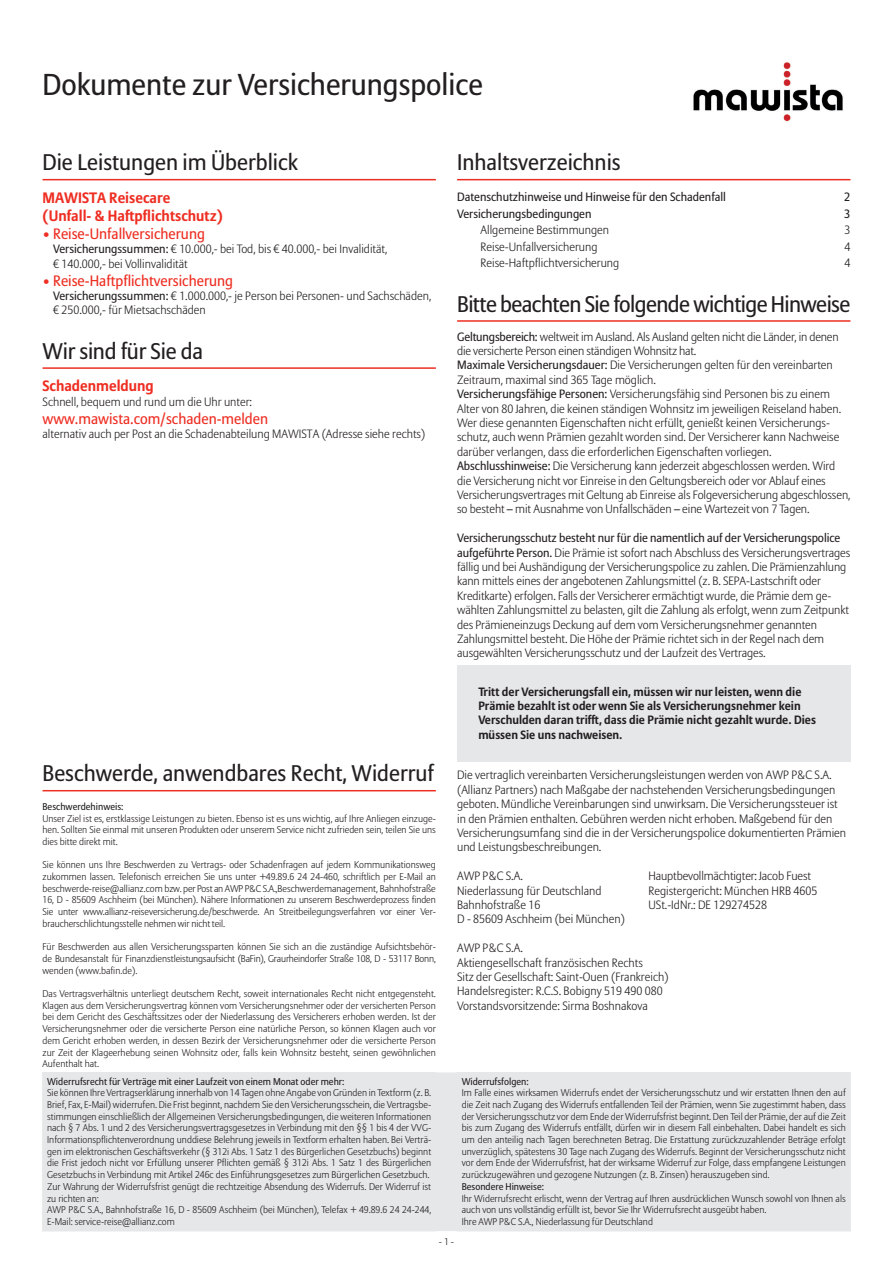
<style>
.page{position:relative;width:893px;height:1263px;background:#fff}
.page>*{position:absolute;margin:0;border:0;box-sizing:border-box;transform-origin:0 0}
.t1{font:30px "Allianz Sans";color:#231f20}
.t2{font:22.5px "Allianz Sans";color:#231f20}
.t3{font:22.5px "Allianz Sans";letter-spacing:-.025em;color:#231f20}
.t4{font:15px "Allianz Sans";color:#ee2e22}
.t5{font:700 15px/18px "Allianz Sans";color:#ee2e22}
.t6{font:300 12px/14.4px "Allianz Sans";color:#231f20}
.t7{font:700 12px/14.4px "Allianz Sans";color:#231f20}
.t8{font:12px "Allianz Sans";color:#231f20}
.t9{font:300 9.75px/11.7px "Allianz Sans";color:#231f20;text-align:justify}
.t10{font:9.75px "Allianz Sans";color:#231f20}
.s1{font-weight:400}
</style>
<div class="page">
<hr style="left:43px;top:179px;width:393px;height:1px;background:#ee2e22">
<hr style="left:43px;top:367px;width:393px;height:2px;background:#ee2e22">
<hr style="left:457px;top:179px;width:393px;height:1px;background:#ee2e22">
<hr style="left:457px;top:320px;width:393px;height:2px;background:#ee2e22">
<div style="left:457px;top:665px;width:393px;height:96px;background:#e6e7e9"></div>
<hr style="left:43px;top:790px;width:393px;height:1px;background:#ee2e22">
<img style="left:693px;top:62px;width:150px;height:60px">
<div style="left:43px;top:1072px;width:807px;height:159px;background:#e6e7e9"></div>
<h1 class="t1" style="left:43px;top:67px;width:442px">Dokumente zur Versicherungspolice</h1>
<h2 class="t2" style="left:43px;top:149px;width:257px">Die Leistungen im Überblick</h2>
<h3 class="t5" style="left:43px;top:188px;width:182px">MAWISTA Reisecare<br>(Unfall- &amp; Haftpflichtschutz)</h3>
<h3 class="t4" style="left:43px;top:224px;width:164px">• Reise-Unfallversicherung</h3>
<p class="t6" style="left:53px;top:242px;width:336px"><span class="s1">Versicherungssummen:</span> € 10.000,- bei Tod, bis € 40.000,- bei Invalidität, € 140.000,- bei Vollinvalidität</p>
<h3 class="t4" style="left:43px;top:271px;width:192px">• Reise-Haftpflichtversicherung</h3>
<p class="t6" style="left:53px;top:288px;width:380px"><span class="s1">Versicherungssummen:</span> € 1.000.000,- je Person bei Personen- und Sachschäden, € 250.000,- für Mietsachschäden</p>
<h2 class="t2" style="left:43px;top:337px;width:162px">Wir sind für Sie da</h2>
<h3 class="t5" style="left:43px;top:377px;width:113px">Schadenmeldung</h3>
<p class="t6" style="left:43px;top:394px;width:211px">Schnell, bequem und rund um die Uhr unter:</p>
<h3 class="t4" style="left:43px;top:409px;width:227px">www.mawista.com/schaden-melden</h3>
<p class="t6" style="left:43px;top:426px;width:384px">alternativ auch per Post an die Schadenabteilung MAWISTA (Adresse siehe rechts)</p>
<h2 class="t2" style="left:43px;top:760px;width:393px">Beschwerde, anwendbares Recht, Widerruf</h2>
<p class="t10" style="left:43px;top:800px;width:83px">Beschwerdehinweis:</p>
<p class="t9" style="left:43px;top:812px;width:395px">Unser Ziel ist es, erstklassige Leistungen zu bieten. Ebenso ist es uns wichtig, auf Ihre Anliegen einzuge&shy;hen. Sollten Sie einmal mit unseren Produkten oder unserem Service nicht zufrieden sein, teilen Sie uns dies bitte direkt mit.</p>
<p class="t9" style="left:43px;top:859px;width:395px">Sie können uns Ihre Beschwerden zu Vertrags- oder Schadenfragen auf jedem Kommunikationsweg zukommen lassen. Telefonisch erreichen Sie uns unter +49.89.6 24 24-460, schriftlich per E-Mail an beschwerde-reise@allianz.com bzw. per Post an AWP P&amp;C S.A.,Beschwerdemanagement, Bahnhofstraße 16, D - 85609 Aschheim (bei München). Nähere Informationen zu unserem Beschwerdeprozess finden Sie unter www.allianz-reiseversicherung.de/beschwerde. An Streitbeilegungsverfahren vor einer Ver&shy;braucherschlichtungsstelle nehmen wir nicht teil.</p>
<p class="t9" style="left:43px;top:941px;width:395px">Für Beschwerden aus allen Versicherungssparten können Sie sich an die zuständige Aufsichtsbehör&shy;de Bundesanstalt für Finanzdienstleistungsaufsicht (BaFin), Graurheindorfer Straße 108, D - 53117 Bonn, wenden (www.bafin.de).</p>
<p class="t9" style="left:43px;top:988px;width:395px">Das Vertragsverhältnis unterliegt deutschem Recht, soweit internationales Recht nicht entgegensteht.<br>Klagen aus dem Versicherungsvertrag können vom Versicherungsnehmer oder der versicherten Person bei dem Gericht des Geschäftssitzes oder der Niederlassung des Versicherers erhoben werden. Ist der Versicherungsnehmer oder die versicherte Person eine natürliche Person, so können Klagen auch vor dem Gericht erhoben werden, in dessen Bezirk der Versicherungsnehmer oder die versicherte Person zur Zeit der Klageerhebung seinen Wohnsitz oder, falls kein Wohnsitz besteht, seinen gewöhnlichen Aufenthalt hat.</p>
<p class="t10" style="left:47px;top:1075px;width:299px">Widerrufsrecht für Verträge mit einer Laufzeit von einem Monat oder mehr:</p>
<p class="t9" style="left:47px;top:1087px;width:386px;text-align:left">Sie können Ihre Vertragserklärung innerhalb von 14 Tagen ohne Angabe von Gründen in Textform (z. B.<br>Brief, Fax, E-Mail) widerrufen. Die Frist beginnt, nachdem Sie den Versicherungsschein, die Vertragsbe&shy;stimmungen einschließlich der Allgemeinen Versicherungsbedingungen, die weiteren Informationen nach § 7 Abs. 1 und 2 des Versicherungsvertragsgesetzes in Verbindung mit den §§ 1 bis 4 der VVG-Informationspflichtenverordnung unddiese Belehrung jeweils in Textform erhalten haben. Bei Verträ&shy;gen im elektronischen Geschäftsverkehr (§ 312i Abs. 1 Satz 1 des Bürgerlichen Gesetzbuchs) beginnt die Frist jedoch nicht vor Erfüllung unserer Pflichten gemäß § 312i Abs. 1 Satz 1 des Bürgerlichen Gesetzbuchs in Verbindung mit Artikel 246c des Einführungsgesetzes zum Bürgerlichen Gesetzbuch.<br>Zur Wahrung der Widerrufsfrist genügt die rechtzeitige Absendung des Widerrufs. Der Widerruf ist zu richten an:<br>AWP P&amp;C S.A., Bahnhofstraße 16, D - 85609 Aschheim (bei München), Telefax + 49.89.6 24 24-244, E-Mail: service-reise@allianz.com</p>
<h2 class="t2" style="left:457px;top:149px;width:165px">Inhaltsverzeichnis</h2>
<p class="t8" style="left:457px;top:190px;width:270px">Datenschutzhinweise und Hinweise für den Schadenfall</p>
<p class="t8" style="left:844px;top:190px;width:8px">2</p>
<p class="t8" style="left:457px;top:206px;width:136px">Versicherungsbedingungen</p>
<p class="t8" style="left:844px;top:206px;width:8px">3</p>
<p class="t6" style="left:480px;top:223px;width:130px">Allgemeine Bestimmungen</p>
<p class="t6" style="left:844px;top:223px;width:7px">3</p>
<p class="t6" style="left:480px;top:239px;width:118px">Reise-Unfallversicherung</p>
<p class="t6" style="left:844px;top:239px;width:7px">4</p>
<p class="t6" style="left:480px;top:256px;width:140px">Reise-Haftpflichtversicherung</p>
<p class="t6" style="left:844px;top:256px;width:7px">4</p>
<h2 class="t3" style="left:457px;top:290px;width:395px">Bitte beachten Sie folgende wichtige Hinweise</h2>
<p class="t6" style="left:457px;top:329px;width:395px"><span class="s1">Geltungsbereich:</span> weltweit im Ausland. Als Ausland gelten nicht die Länder, in denen die versicherte Person einen ständigen Wohnsitz hat.<br><span class="s1">Maximale Versicherungsdauer:</span> Die Versicherungen gelten für den vereinbarten Zeitraum, maximal sind 365 Tage möglich.<br><span class="s1">Versicherungsfähige Personen:</span> Versicherungsfähig sind Personen bis zu einem Alter von 80 Jahren, die keinen ständigen Wohnsitz im jeweiligen Reiseland haben.<br>Wer diese genannten Eigenschaften nicht erfüllt, genießt keinen Versicherungs&shy;schutz, auch wenn Prämien gezahlt worden sind. Der Versicherer kann Nachweise darüber verlangen, dass die erforderlichen Eigenschaften vorliegen.<br><span class="s1">Abschlusshinweise:</span> Die Versicherung kann jederzeit abgeschlossen werden. Wird die Versicherung nicht vor Einreise in den Geltungsbereich oder vor Ablauf eines Versicherungsvertrages mit Geltung ab Einreise als Folgeversicherung abgeschlossen, so besteht <span class="s1">–</span> mit Ausnahme von Unfallschäden <span class="s1">–</span> eine Wartezeit von 7 Tagen.</p>
<p class="t6" style="left:457px;top:531px;width:395px"><span class="s1">Versicherungsschutz besteht nur für die namentlich auf der Versicherungspolice aufgeführte Person.</span> Die Prämie ist sofort nach Abschluss des Versicherungsvertrages fällig und bei Aushändigung der Versicherungspolice zu zahlen. Die Prämienzahlung kann mittels eines der angebotenen Zahlungsmittel (z. B. SEPA-Lastschrift oder Kreditkarte) erfolgen. Falls der Versicherer ermächtigt wurde, die Prämie dem ge&shy;wählten Zahlungsmittel zu belasten, gilt die Zahlung als erfolgt, wenn zum Zeitpunkt des Prämieneinzugs Deckung auf dem vom Versicherungsnehmer genannten Zahlungsmittel besteht. Die Höhe der Prämie richtet sich in der Regel nach dem ausgewählten Versicherungsschutz und der Laufzeit des Vertrages.</p>
<p class="t7" style="left:478px;top:684px;width:339px">Tritt der Versicherungsfall ein, müssen wir nur leisten, wenn die Prämie bezahlt ist oder wenn Sie als Versicherungsnehmer kein Verschulden daran trifft, dass die Prämie nicht gezahlt wurde. Dies müssen Sie uns nachweisen.</p>
<p class="t6" style="left:457px;top:768px;width:391px">Die vertraglich vereinbarten Versicherungsleistungen werden von AWP P&amp;C S.A. (Allianz Partners) nach Maßgabe der nachstehenden Versicherungsbedingungen geboten. Mündliche Vereinbarungen sind unwirksam. Die Versicherungssteuer ist in den Prämien enthalten. Gebühren werden nicht erhoben. Maßgebend für den Versicherungsumfang sind die in der Versicherungspolice dokumentierten Prämien und Leistungsbeschreibungen.</p>
<p class="t6" style="left:457px;top:869px;width:67px">AWP P&amp;C S.A.</p>
<p class="t6" style="left:648px;top:869px;width:164px">Hauptbevollmächtigter: Jacob Fuest</p>
<p class="t6" style="left:457px;top:883px;width:146px">Niederlassung für Deutschland</p>
<p class="t6" style="left:648px;top:883px;width:170px">Registergericht: München HRB 4605</p>
<p class="t6" style="left:457px;top:897px;width:85px">Bahnhofstraße 16</p>
<p class="t6" style="left:648px;top:897px;width:120px">USt.-IdNr.: DE 129274528</p>
<p class="t6" style="left:457px;top:912px;width:169px">D - 85609 Aschheim (bei München)</p>
<p class="t6" style="left:457px;top:941px;width:213px">AWP P&amp;C S.A.<br>Aktiengesellschaft französischen Rechts<br>Sitz der Gesellschaft: Saint-Ouen (Frankreich)<br>Handelsregister: R.C.S. Bobigny 519 490 080<br>Vorstandsvorsitzende: Sirma Boshnakova</p>
<p class="t10" style="left:462px;top:1075px;width:68px">Widerrufsfolgen:</p>
<p class="t9" style="left:462px;top:1087px;width:386px">Im Falle eines wirksamen Widerrufs endet der Versicherungsschutz und wir erstatten Ihnen den auf die Zeit nach Zugang des Widerrufs entfallenden Teil der Prämien, wenn Sie zugestimmt haben, dass der Versicherungsschutz vor dem Ende der Widerrufsfrist beginnt. Den Teil der Prämie, der auf die Zeit bis zum Zugang des Widerrufs entfällt, dürfen wir in diesem Fall einbehalten. Dabei handelt es sich um den anteilig nach Tagen berechneten Betrag. Die Erstattung zurückzuzahlender Beträge erfolgt unverzüglich, spätestens 30 Tage nach Zugang des Widerrufs. Beginnt der Versicherungsschutz nicht vor dem Ende der Widerrufsfrist, hat der wirksame Widerruf zur Folge, dass empfangene Leistungen zurückzugewähren und gezogene Nutzungen (z. B. Zinsen) herauszugeben sind.</p>
<p class="t10" style="left:462px;top:1180px;width:84px">Besondere Hinweise:</p>
<p class="t9" style="left:462px;top:1192px;width:386px;text-align:left">Ihr Widerrufsrecht erlischt, wenn der Vertrag auf Ihren ausdrücklichen Wunsch sowohl von Ihnen als auch von uns vollständig erfüllt ist, bevor Sie Ihr Widerrufsrecht ausgeübt haben.<br>Ihre AWP P&amp;C S.A., Niederlassung für Deutschland</p>
<p class="t9" style="left:439px;top:1236px;width:17px">- 1 -</p>
</div>
